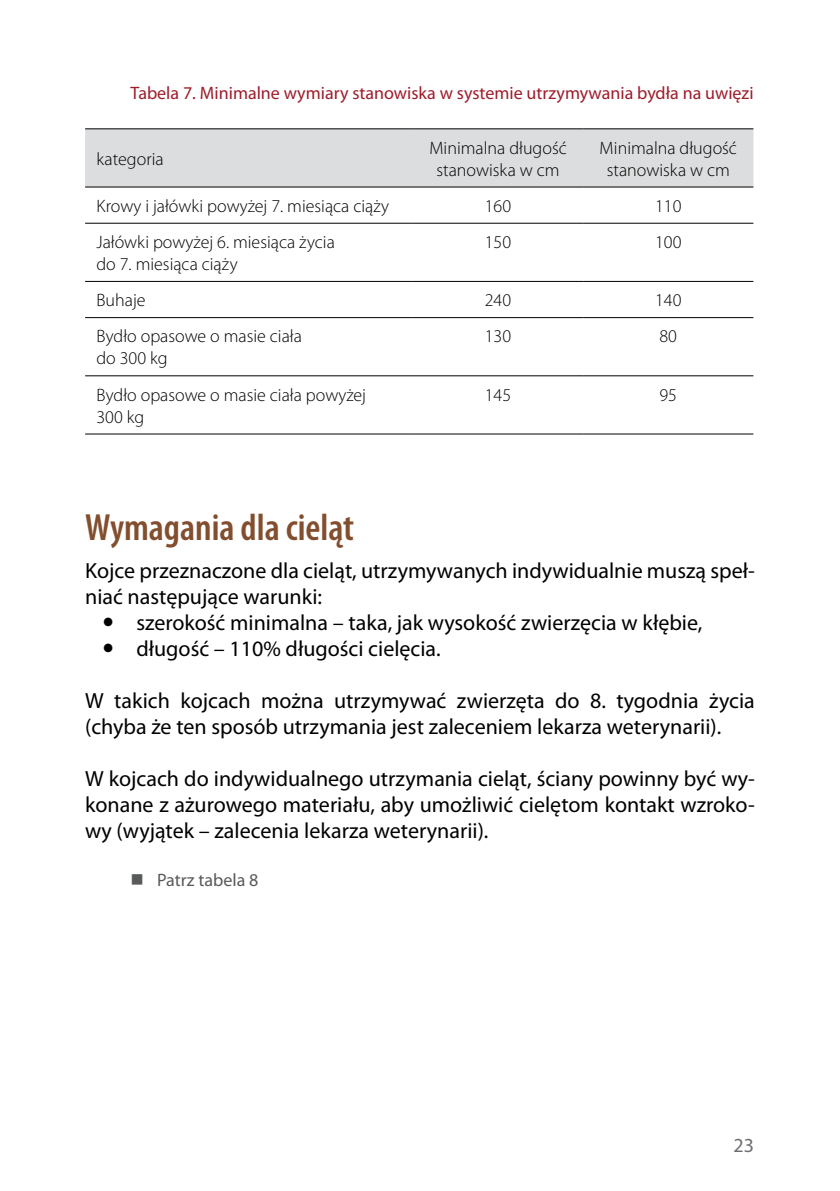
<style>
.page{position:relative;width:840px;height:1191px;background:#fff}
.page>*{position:absolute;margin:0;border:0;box-sizing:border-box;transform-origin:0 0}
.tytul1{font:600 condensed 38px "Myriad Pro";color:#824e2e}
._00TEKST{font:22px/26px "Myriad Pro";color:#000}
.punktor{font:22px "Myriad Pro";color:#000}
.t1{font:20px "Myriad Pro";color:#6d6e71}
.tabela{font:300 18px/22px "Myriad Pro";color:#000;text-align:center}
.tabela_tytul{font:18px "Myriad Pro";color:#9e1c2b}
.patrz_tabela{font:18px "Myriad Pro";color:#58595b}
</style>
<div class="page">
<div style="left:85px;top:129px;width:668px;height:58px;background:#dcddde"></div>
<hr style="left:85px;top:128px;width:327px;height:1px;background:#000">
<hr style="left:412px;top:128px;width:171px;height:1px;background:#000">
<hr style="left:583px;top:128px;width:170px;height:1px;background:#000">
<hr style="left:85px;top:187px;width:327px;height:1px;background:#000">
<hr style="left:412px;top:187px;width:171px;height:1px;background:#000">
<hr style="left:583px;top:187px;width:170px;height:1px;background:#000">
<hr style="left:85px;top:223px;width:327px;height:1px;background:#000">
<hr style="left:412px;top:223px;width:171px;height:1px;background:#000">
<hr style="left:583px;top:223px;width:170px;height:1px;background:#000">
<hr style="left:85px;top:281px;width:327px;height:1px;background:#000">
<hr style="left:412px;top:281px;width:171px;height:1px;background:#000">
<hr style="left:583px;top:281px;width:170px;height:1px;background:#000">
<hr style="left:85px;top:317px;width:327px;height:1px;background:#000">
<hr style="left:412px;top:317px;width:171px;height:1px;background:#000">
<hr style="left:583px;top:317px;width:170px;height:1px;background:#000">
<hr style="left:85px;top:375px;width:327px;height:1px;background:#000">
<hr style="left:412px;top:375px;width:171px;height:1px;background:#000">
<hr style="left:583px;top:375px;width:170px;height:1px;background:#000">
<hr style="left:85px;top:434px;width:327px;height:1px;background:#000">
<hr style="left:412px;top:434px;width:171px;height:1px;background:#000">
<hr style="left:583px;top:434px;width:170px;height:1px;background:#000">
<p class="tabela_tytul" style="left:130px;top:81px;width:624px">Tabela 7. Minimalne wymiary stanowiska w systemie utrzymywania bydła na uwięzi</p>
<p class="tabela" style="left:96px;top:147px;width:69px">kategoria</p>
<p class="tabela" style="left:429px;top:136px;width:139px">Minimalna długość stanowiska w cm</p>
<p class="tabela" style="left:599px;top:136px;width:139px">Minimalna długość stanowiska w cm</p>
<p class="tabela" style="left:96px;top:195px;width:294px">Krowy i jałówki powyżej 7. miesiąca ciąży</p>
<p class="tabela" style="left:484px;top:195px;width:28px">160</p>
<p class="tabela" style="left:654px;top:195px;width:28px">110</p>
<p class="tabela" style="left:96px;top:231px;width:240px">Jałówki powyżej 6. miesiąca życia</p>
<p class="tabela" style="left:96px;top:253px;width:142px">do 7. miesiąca ciąży</p>
<p class="tabela" style="left:484px;top:231px;width:28px">150</p>
<p class="tabela" style="left:654px;top:231px;width:28px">100</p>
<p class="tabela" style="left:96px;top:289px;width:51px">Buhaje</p>
<p class="tabela" style="left:484px;top:289px;width:28px">240</p>
<p class="tabela" style="left:654px;top:289px;width:28px">140</p>
<p class="tabela" style="left:96px;top:325px;width:207px;text-align:left">Bydło opasowe o masie ciała do 300 kg</p>
<p class="tabela" style="left:484px;top:325px;width:28px">130</p>
<p class="tabela" style="left:659px;top:325px;width:19px">80</p>
<p class="tabela" style="left:96px;top:383px;width:271px;text-align:left">Bydło opasowe o masie ciała powyżej<br>300 kg</p>
<p class="tabela" style="left:484px;top:383px;width:28px">145</p>
<p class="tabela" style="left:659px;top:383px;width:19px">95</p>
<p class="tytul1" style="left:85px;top:504px;width:270px">Wymagania dla cieląt</p>
<p class="_00TEKST" style="left:85px;top:557px;width:670px">Kojce przeznaczone dla cieląt, utrzymywanych indywidualnie muszą speł&shy;niać następujące warunki:</p>
<p class="punktor" style="left:136px;top:609px;width:567px">szerokość minimalna – taka, jak wysokość zwierzęcia w kłębie,</p>
<p class="punktor" style="left:136px;top:635px;width:306px">długość – 110% długości cielęcia.</p>
<p class="_00TEKST" style="left:85px;top:687px;width:671px">W takich kojcach można utrzymywać zwierzęta do 8. tygodnia życia (chyba że ten sposób utrzymania jest zaleceniem lekarza weterynarii).</p>
<p class="_00TEKST" style="left:85px;top:765px;width:670px;text-align:justify">W kojcach do indywidualnego utrzymania cieląt, ściany powinny być wy&shy;konane z ażurowego materiału, aby umożliwić cielętom kontakt wzroko&shy;wy (wyjątek – zalecenia lekarza weterynarii).</p>
<p class="patrz_tabela" style="left:157px;top:868px;width:103px">Patrz tabela 8</p>
<p class="t1" style="left:733px;top:1133px;width:22px">23</p>
</div>
